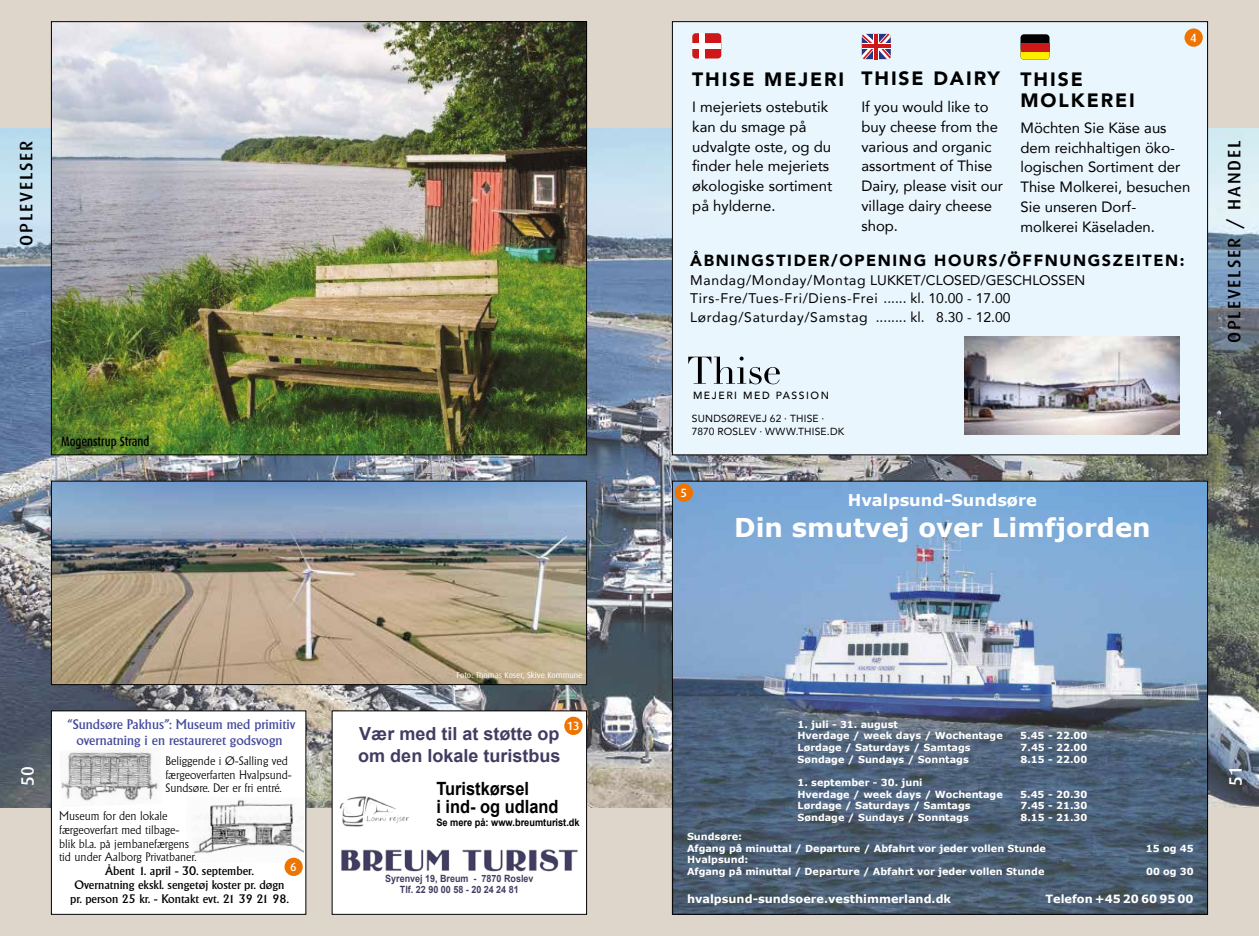
<style>
.page{position:relative;width:1259px;height:936px;background:#fff}
.page>*{position:absolute;margin:0;border:0;box-sizing:border-box;transform-origin:0 0}
.t1{font:700 25.95px "Verdana";color:#fff}
.t2{font:900 19.35px/21.5px "Avenir";letter-spacing:.1em;color:#000}
.t3{font:700 18.3px/18.3px "Arial";color:#000;scale:.9 1}
.t4{font:700 18px/21.6px "Arial";color:#413d62}
.t5{font:500 18px "Dax";letter-spacing:.1em;color:#000}
.t6{font:500 18px "Dax";color:#fff}
.t7{font:700 16.8px/16.8px "Arial";color:#000;scale:.9 1}
.t8{font:700 16.2px "Verdana";color:#fff}
.t9{font:900 16.05px "Avenir";letter-spacing:.1em;color:#000}
.t10{font:14.85px/19.8px "Avenir";color:#000}
.t11{font:13.95px/18.6px "Avenir";letter-spacing:.05em;color:#000}
.t12{font:500 13.5px/16.2px "Adelon";color:#434a9a;text-align:center}
.t13{font:500 13.5px "Dax";color:#000;scale:.8 1}
.t14{font:300 12px/13.8px "Adelon";color:#000}
.t15{font:500 12px/13.8px "Adelon";color:#000;text-align:center}
.t16{font:500 12px "Dax";color:#fff}
.t17{font:700 11.4px "Verdana";color:#fff}
.t18{font:700 10.8px "Arial";color:#413d62;scale:.9 1}
.t19{font:500 10.35px "Avenir";letter-spacing:.15em;color:#000}
.t20{font:10.2px/13.5px "Avenir";letter-spacing:.02em;color:#000}
.t21{font:700 10.2px "Arial";color:#000;scale:.9 1}
.t22{font:700 10.05px/11.6px "Arial";color:#413d62;text-align:center;scale:.9 1}
.t23{font:700 9.75px/11.7px "Verdana";color:#fff}
.t24{font:8.25px "Dax";color:#fff}
</style>
<div class="page">
<img style="left:0;top:128px;width:1259px;height:680px">
<div style="left:625px;top:0;width:634px;height:128px;background:#dfd6cb"></div>
<div style="left:625px;top:808px;width:634px;height:127px;background:#dfd6cb"></div>
<div style="left:0;top:0;width:634px;height:128px;background:#dfd6cb"></div>
<div style="left:0;top:808px;width:634px;height:127px;background:#dfd6cb"></div>
<div style="left:672px;top:22px;width:535px;height:433px;background:#eaf6fe"></div>
<svg style="left:688px;top:356px;width:92px;height:28px"></svg>
<div style="left:692px;top:33px;width:29px;height:25px;background:#cd1719;border-radius:4px"></div>
<div style="left:699px;top:33px;width:5px;height:25px;background:#fff"></div>
<div style="left:692px;top:43px;width:29px;height:5px;background:#fff"></div>
<svg style="left:861px;top:33px;width:30px;height:27px"></svg>
<svg style="left:873px;top:34px;width:5px;height:25px"></svg>
<svg style="left:862px;top:44px;width:28px;height:5px"></svg>
<hr style="left:874px;top:34px;width:3px;height:25px;background:#cd1719">
<hr style="left:862px;top:45px;width:28px;height:3px;background:#cd1719">
<div style="left:1020px;top:34px;width:29px;height:26px;background:#000;border-radius:4px"></div>
<div style="left:1020px;top:47px;width:29px;height:13px;background:#ffed00;border-radius:4px"></div>
<div style="left:1020px;top:43px;width:29px;height:8px;background:#cd1719"></div>
<img style="left:964px;top:337px;width:215px;height:98px">
<svg style="left:672px;top:464px;width:2px;height:10px"></svg>
<svg style="left:1218px;top:467px;width:7px;height:7px"></svg>
<img style="left:53px;top:23px;width:532px;height:430px">
<svg style="left:674px;top:482px;width:532px;height:212px;background:#89abd1"></svg>
<img style="left:674px;top:695px;width:532px;height:217px">
<div style="left:51px;top:710px;width:255px;height:204px;background:#fff"></div>
<div style="left:51px;top:710px;width:255px;height:204px;border:1px solid #000"></div>
<img style="left:53px;top:482px;width:532px;height:201px">
<div style="left:51px;top:480px;width:536px;height:205px;border:1px solid #000"></div>
<img style="left:61px;top:750px;width:97px;height:51px">
<img style="left:193px;top:800px;width:111px;height:54px">
<div style="left:332px;top:710px;width:254px;height:204px;background:#fff"></div>
<div style="left:332px;top:710px;width:255px;height:204px;border:1px solid #000"></div>
<div style="left:1184px;top:28px;width:18px;height:19px;background:#ee7402;border-radius:50%"></div>
<div style="left:675px;top:483px;width:18px;height:19px;background:#ee7402;border-radius:50%"></div>
<div style="left:284px;top:857px;width:19px;height:18px;background:#ee7402;border-radius:50%"></div>
<img style="left:339px;top:796px;width:71px;height:31px">
<img style="left:341px;top:849px;width:237px;height:22px">
<div style="left:564px;top:716px;width:18px;height:19px;background:#ee7402;border-radius:50%"></div>
<p class="t16" style="left:1190px;top:31px;width:8px">4</p>
<h2 class="t2" style="left:1020px;top:68px;width:116px;text-indent:-328px">THISE MEJERI THISE DAIRY THISE<br>MOLKEREI</h2>
<h3 class="t10" style="left:861px;top:96px;width:143px">If you would like to buy cheese from the various and organic assortment of Thise<br>Dairy, please visit our village dairy cheese shop.</h3>
<h3 class="t10" style="left:692px;top:96px;width:142px">I mejeriets ostebutik kan du smage på udvalgte oste, og du finder hele mejeriets økologiske sortiment på hylderne.</h3>
<h3 class="t10" style="left:1020px;top:117px;width:171px">Möchten Sie Käse aus dem reichhaltigen öko&shy;logischen Sortiment der<br>Thise Molkerei, besuchen<br>Sie unseren Dorf&shy;molkerei Käseladen.</h3>
<h3 class="t5" style="left:16px;top:246px;width:107px;rotate:-90deg">OPLEVELSER</h3>
<h3 class="t5" style="left:1224px;top:343px;width:204px;rotate:-90deg">OPLEVELSER / HANDEL</h3>
<h3 class="t9" style="left:690px;top:247px;width:496px">ÅBNINGSTIDER/OPENING HOURS/ÖFFNUNGSZEITEN:</h3>
<h3 class="t11" style="left:690px;top:270px;width:397px">Mandag/Monday/Montag LUKKET/CLOSED/GESCHLOSSEN<br>Tirs-Fre/Tues-Fri/Diens-Frei ...... kl. 10.00 - 17.00<br>Lørdag/Saturday/Samstag ........ kl. 8.30 - 12.00</h3>
<h3 class="t13" style="left:61px;top:434px;width:112px">Mogenstrup Strand</h3>
<p class="t24" style="left:457px;top:671px;width:127px">Foto: Thomas Køser, Skive Kommune</p>
<p class="t19" style="left:693px;top:386px;width:138px">MEJERI MED PASSION</p>
<p class="t20" style="left:692px;top:411px;width:154px">SUNDSØREVEJ 62 · THISE ·<br>7870 ROSLEV · WWW.THISE.DK</p>
<p class="t16" style="left:680px;top:485px;width:8px">5</p>
<h3 class="t8" style="left:848px;top:488px;width:190px">Hvalpsund-Sundsøre</h3>
<h1 class="t1" style="left:734px;top:509px;width:418px">Din smutvej over Limfjorden</h1>
<h3 class="t12" style="left:68px;top:715px;width:229px">“Sundsøre Pakhus”: Museum med primitiv overnatning i en restaureret godsvogn</h3>
<p class="t14" style="left:165px;top:753px;width:128px">Beliggende i Ø-Salling ved færgeoverfarten Hvalpsund-<br>Sundsøre. Der er fri entré.</p>
<p class="t14" style="left:59px;top:808px;width:139px">Museum for den lokale færgeoverfart med tilbage&shy;blik bl.a. på jernbanefærgens tid under Aalborg Privatbaner.</p>
<p class="t15" style="left:70px;top:864px;width:220px">Åbent 1. april - 30. september.<br>Overnatning ekskl. sengetøj koster pr. døgn pr. person 25 kr. - Kontakt evt. 21 39 21 98.</p>
<p class="t23" style="left:797px;top:717px;width:207px">1. juli - 31. august<br>Hverdage / week days / Wochentage</p>
<p class="t23" style="left:1020px;top:729px;width:69px">5.45 - 22.00</p>
<p class="t23" style="left:797px;top:741px;width:175px">Lørdage / Saturdays / Samtags</p>
<p class="t23" style="left:1020px;top:741px;width:68px">7.45 - 22.00</p>
<p class="t23" style="left:797px;top:752px;width:173px">Søndage / Sundays / Sonntags</p>
<p class="t23" style="left:1020px;top:752px;width:68px">8.15 - 22.00</p>
<p class="t23" style="left:797px;top:776px;width:207px">1. september - 30. juni<br>Hverdage / week days / Wochentage</p>
<p class="t23" style="left:1020px;top:787px;width:69px">5.45 - 20.30</p>
<p class="t23" style="left:797px;top:799px;width:175px">Lørdage / Saturdays / Samtags</p>
<p class="t23" style="left:1020px;top:799px;width:68px">7.45 - 21.30</p>
<p class="t23" style="left:797px;top:811px;width:173px">Søndage / Sundays / Sonntags</p>
<p class="t23" style="left:1020px;top:811px;width:68px">8.15 - 21.30</p>
<p class="t23" style="left:687px;top:830px;width:360px">Sundsøre:<br>Afgang på minuttal / Departure / Abfahrt vor jeder vollen Stunde</p>
<p class="t23" style="left:1146px;top:842px;width:49px">15 og 45</p>
<p class="t23" style="left:687px;top:853px;width:359px">Hvalpsund:<br>Afgang på minuttal / Departure / Abfahrt vor jeder vollen Stunde</p>
<p class="t23" style="left:1146px;top:865px;width:49px">00 og 30</p>
<p class="t16" style="left:567px;top:718px;width:15px">13</p>
<h3 class="t4" style="left:358px;top:723px;width:204px">Vær med til at støtte op om den lokale turistbus</h3>
<h3 class="t6" style="left:17px;top:786px;width:21px;rotate:-90deg">50</h3>
<h3 class="t6" style="left:1225px;top:786px;width:21px;rotate:-90deg">51</h3>
<h3 class="t3" style="left:436px;top:779px;width:137px">Turistkørsel<br>i ind- og udland</h3>
<p class="t21" style="left:436px;top:816px;width:161px">Se mere på: www.breumturist.dk</p>
<h3 class="t7" style="left:430px;top:798px;width:127px">Turistkørsel<br>i ind- og udland</h3>
<p class="t16" style="left:290px;top:859px;width:8px">6</p>
<p class="t22" style="left:385px;top:872px;width:166px">Syrenvej 19, Breum - 7870 Roslev<br>Tlf. 22 90 00 58 - 20 24 24 81</p>
<p class="t18" style="left:403px;top:872px;width:145px">Tlf. 22 90 00 58 - 20 24 24 81</p>
<p class="t17" style="left:687px;top:891px;width:266px">hvalpsund-sundsoere.vesthimmerland.dk</p>
<p class="t17" style="left:1045px;top:891px;width:150px">Telefon +45 20 60 95 00</p>
</div>
